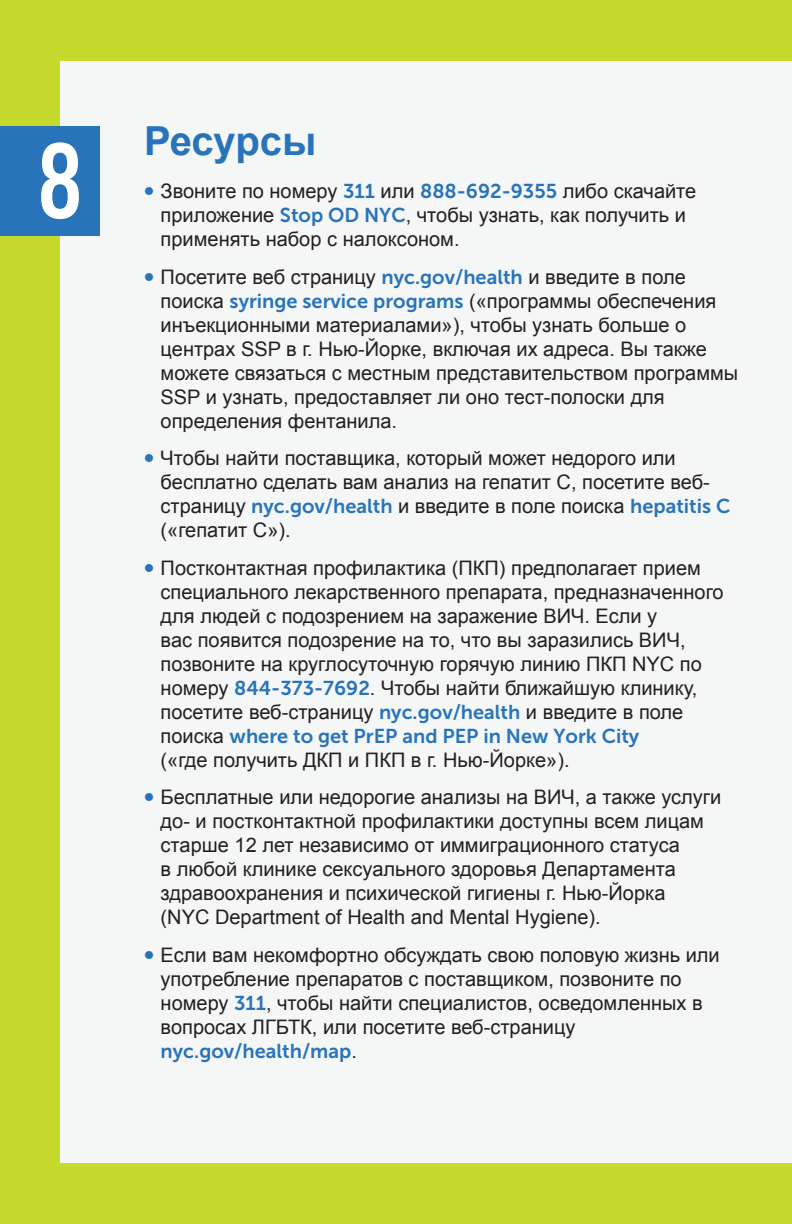
<style>
.page{position:relative;width:792px;height:1224px;background:#c6d92d}
.page>*{position:absolute;margin:0;border:0;box-sizing:border-box;transform-origin:0 0}
.t1{font:111.6px "Alternate Got No 3 D";color:#fff}
.t2{font:700 40px "Arial";letter-spacing:-.005em;color:#2873ba}
.t3{font:20px/24px "Arial";color:#231f20}
.t4{font:20px "Museo Sans 700";color:#2873ba}
.s1{font-family:"Museo Sans 700";font-size:24px;color:#2873ba}
.s2{font-family:"Museo Sans 700";color:#2873ba}
.s3{font-family:"Arial";color:#231f20}
</style>
<div class="page">
<div style="left:60px;top:61px;width:732px;height:1102px;background:#f5f7f7"></div>
<div style="left:0;top:126px;width:100px;height:110px;background:#2873ba"></div>
<h1 class="t1" style="left:37px;top:124px;width:47px">8</h1>
<h2 class="t2" style="left:144px;top:113px;width:174px">Ресурсы</h2>
<p class="t3" style="left:161px;top:180px;width:537px;text-indent:-17px"><span class="s1">•</span> Звоните по номеру <span class="s2">311</span> или <span class="s2">888-692-9355</span> либо скачайте приложение <span class="s2">Stop OD NYC</span>, чтобы узнать, как получить и применять набор с налоксоном.</p>
<p class="t3" style="left:161px;top:265px;width:579px;text-indent:-17px"><span class="s1">•</span> Посетите веб страницу <span class="s2">nyc.gov/health</span> и введите в поле поиска <span class="s2">syringe service programs</span> («программы обеспечения инъекционными материалами»), чтобы узнать больше о центрах SSP в г. Нью-Йорке, включая их адреса. Вы также можете связаться с местным представительством программы SSP и узнать, предоставляет ли оно тест-полоски для определения фентанила.</p>
<p class="t3" style="left:161px;top:446px;width:571px;text-indent:-17px"><span class="s1">•</span> Чтобы найти поставщика, который может недорого или бесплатно сделать вам анализ на гепатит С, посетите веб&shy;страницу <span class="s2">nyc.gov/health</span> и введите в поле поиска <span class="s2">hepatitis C </span>(«гепатит С»).</p>
<p class="t3" style="left:161px;top:556px;width:565px;text-indent:-17px"><span class="s1">•</span> Постконтактная профилактика (ПКП) предполагает прием специального лекарственного препарата, предназначенного для людей с подозрением на заражение ВИЧ. Если у<br>вас появится подозрение на то, что вы заразились ВИЧ, позвоните на круглосуточную горячую линию ПКП NYC по номеру <span class="s2">844-373-7692</span>. Чтобы найти ближайшую клинику, посетите веб-страницу <span class="s2">nyc.gov/health</span> и введите в поле</p>
<p class="t4" style="left:161px;top:725px;width:480px"><span class="s3">поиска</span> where to get PrEP and PEP in New York City</p>
<p class="t3" style="left:161px;top:748px;width:410px">(«где получить ДКП и ПКП в г. Нью-Йорке»).</p>
<p class="t3" style="left:161px;top:785px;width:562px;text-indent:-17px"><span class="s1">•</span> Бесплатные или недорогие анализы на ВИЧ, а также услуги до- и постконтактной профилактики доступны всем лицам старше 12 лет независимо от иммиграционного статуса<br>в любой клинике сексуального здоровья Департамента здравоохранения и психической гигиены г. Нью-Йорка<br>(NYC Department of Health and Mental Hygiene).</p>
<p class="t3" style="left:161px;top:943px;width:561px;text-indent:-17px"><span class="s1">•</span> Если вам некомфортно обсуждать свою половую жизнь или употребление препаратов с поставщиком, позвоните по номеру <span class="s2">311</span>, чтобы найти специалистов, осведомленных в вопросах ЛГБТК, или посетите веб-страницу</p>
<p class="t4" style="left:161px;top:1039px;width:198px">nyc.gov/health/map<span class="s3">.</span></p>
</div>
